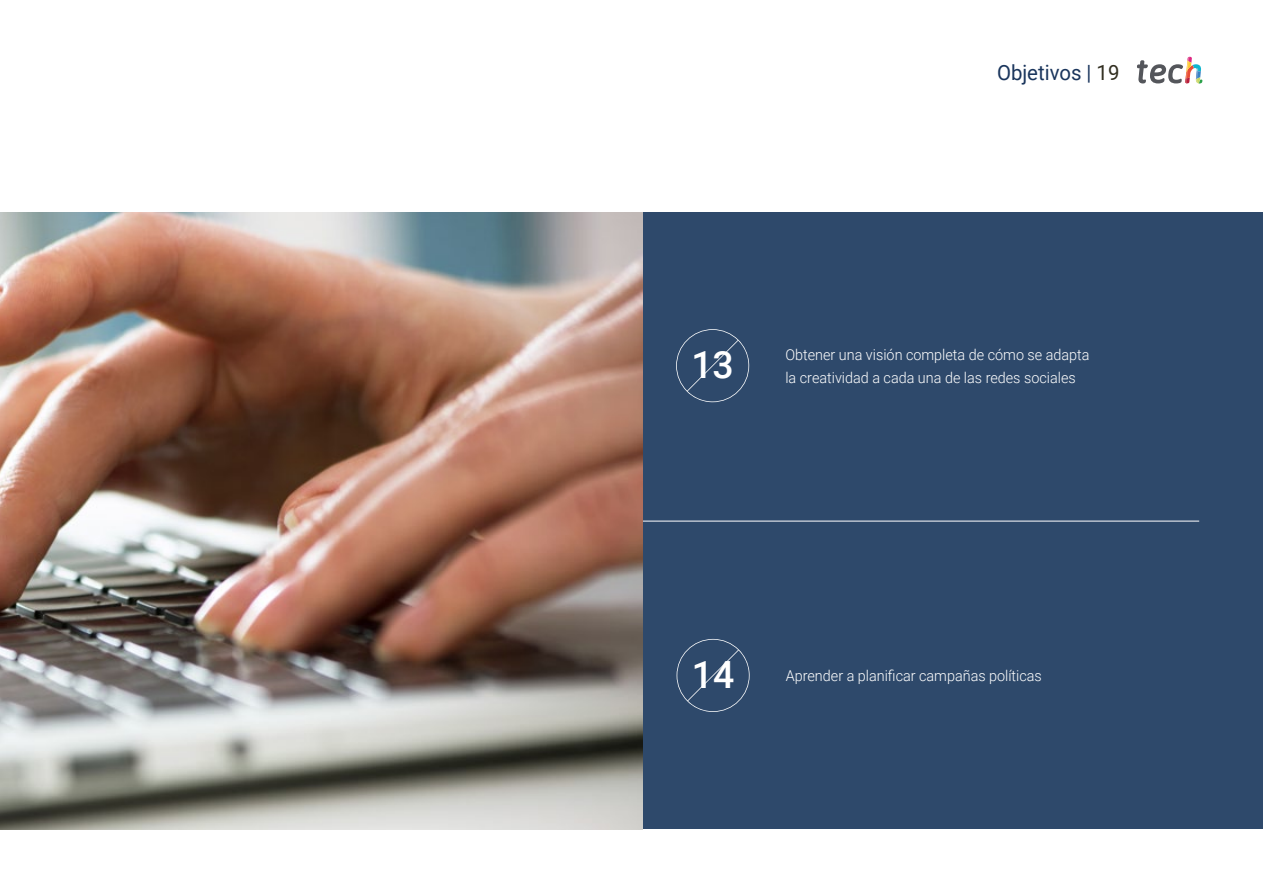
<style>
.page{position:relative;width:1263px;height:893px;background:#fff}
.page>*{position:absolute;margin:0;border:0;box-sizing:border-box;transform-origin:0 0}
.t1{font:500 37.5px "Roboto";color:#fff}
.t2{font:21px "Roboto";color:#1a355c}
.t3{font:300 15px "Roboto";color:#fff;scale:.96 1}
.s1{color:#312e20}
</style>
<div class="page">
<svg style="left:1137px;top:57px;width:65px;height:27px"></svg>
<div style="left:642px;top:213px;width:621px;height:616px;background:#2e496b"></div>
<svg style="left:676px;top:329px;width:73px;height:73px"></svg>
<svg style="left:676px;top:639px;width:74px;height:73px"></svg>
<hr style="left:0;top:521px;width:1199px;height:1px;background:#fff">
<img style="left:0;top:213px;width:642px;height:616px">
<h2 class="t2" style="left:997px;top:57px;width:124px">Objetivos | <span class="s1">19</span></h2>
<h1 class="t1" style="left:691px;top:339px;width:44px">13</h1>
<p class="t3" style="left:785px;top:344px;width:318px">Obtener una visión completa de cómo se adapta</p>
<p class="t3" style="left:785px;top:367px;width:304px">la creatividad a cada una de las redes sociales</p>
<h1 class="t1" style="left:692px;top:648px;width:44px">14</h1>
<p class="t3" style="left:786px;top:665px;width:268px">Aprender a planificar campañas políticas</p>
</div>
